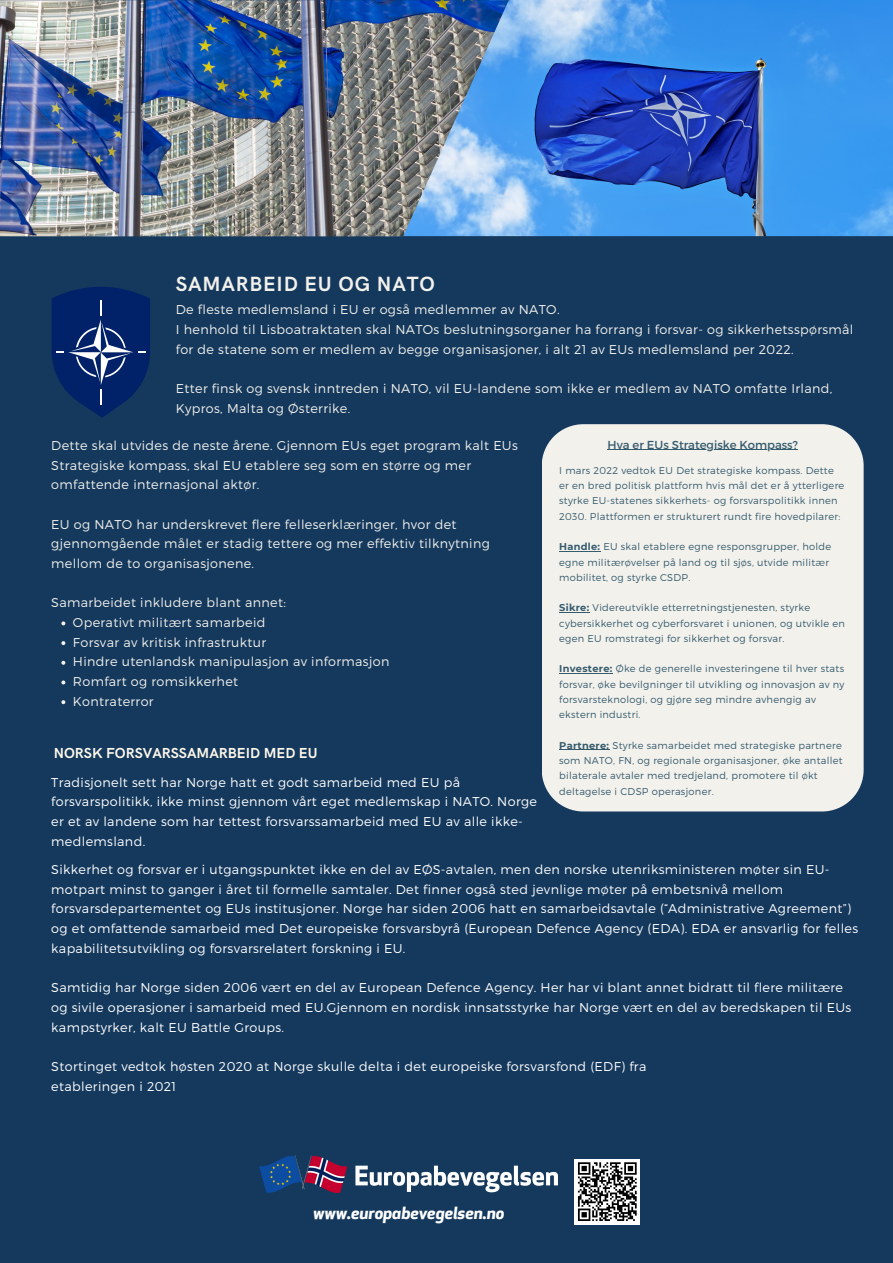
<style>
.page{position:relative;width:893px;height:1263px;background:#15395d}
.page>*{position:absolute;margin:0;border:0;box-sizing:border-box;transform-origin:0 0}
.t1{font:700 20.7px "HK Grotesk";letter-spacing:.04em;color:#f2f1ec}
.t2{font:italic 700 16.42px "Apex New";color:#fff}
.t3{font:700 14.55px "HK Grotesk";color:#fef8ea}
.t4{font:300 12.75px/19.6px "Montserrat";letter-spacing:.03em;color:#fff}
.t5{font:300 12.75px/19.6px "Montserrat";letter-spacing:.03em;color:#f2f1ec}
.t6{font:11.62px "Montserrat";color:#365b6d}
.t7{font:300 9.82px/15.3px "Montserrat";letter-spacing:.03em;color:#365b6d}
.s1{font-weight:700}
</style>
<div class="page">
<div style="left:542px;top:424px;width:321px;height:387px;background:#f2f1ec"></div>
<img style="left:260px;top:1155px;width:297px;height:37px">
<div style="left:574px;top:1159px;width:66px;height:65px;background:#fff"></div>
<svg style="left:578px;top:1162px;width:59px;height:59px"></svg>
<svg style="left:52px;top:287px;width:98px;height:115px;background:#173473"></svg>
<img style="left:509px;top:0;width:384px;height:236px">
<img style="left:0;top:0;width:509px;height:236px">
<hr style="left:559px;top:551px;width:41px;height:1px;background:#365b6d">
<hr style="left:559px;top:612px;width:30px;height:1px;background:#365b6d">
<hr style="left:559px;top:673px;width:54px;height:1px;background:#365b6d">
<hr style="left:559px;top:749px;width:50px;height:1px;background:#365b6d">
<hr style="left:607px;top:449px;width:191px;height:1px;background:#365b6d">
<svg style="left:61px;top:621px;width:4px;height:4px"></svg>
<svg style="left:61px;top:641px;width:4px;height:4px"></svg>
<svg style="left:61px;top:661px;width:4px;height:4px"></svg>
<svg style="left:61px;top:680px;width:4px;height:4px"></svg>
<svg style="left:61px;top:700px;width:4px;height:4px"></svg>
<h3 class="t1" style="left:176px;top:272px;width:261px">SAMARBEID EU OG NATO</h3>
<h4 class="t5" style="left:176px;top:299px;width:679px">De fleste medlemsland i EU er også medlemmer av NATO.<br>I henhold til Lisboatraktaten skal NATOs beslutningsorganer ha forrang i forsvar- og sikkerhetsspørsmål for de statene som er medlem av begge organisasjoner, i alt 21 av EUs medlemsland per 2022.</h4>
<h4 class="t5" style="left:176px;top:378px;width:658px">Etter finsk og svensk inntreden i NATO, vil EU-landene som ikke er medlem av NATO omfatte Irland,<br>Kypros, Malta og Østerrike.</h4>
<h4 class="t5" style="left:51px;top:435px;width:468px">Dette skal utvides de neste årene. Gjennom EUs eget program kalt EUs<br>Strategiske kompass, skal EU etablere seg som en større og mer omfattende internasjonal aktør.</h4>
<h4 class="t5" style="left:51px;top:514px;width:440px">EU og NATO har underskrevet flere felleserklæringer, hvor det gjennomgående målet er stadig tettere og mer effektiv tilknytning mellom de to organisasjonene.</h4>
<p class="t5" style="left:51px;top:592px;width:236px">Samarbeidet inkludere blant annet:</p>
<p class="t5" style="left:73px;top:612px;width:194px">Operativt militært samarbeid</p>
<p class="t5" style="left:73px;top:632px;width:195px">Forsvar av kritisk infrastruktur</p>
<p class="t5" style="left:73px;top:651px;width:318px">Hindre utenlandsk manipulasjon av informasjon</p>
<p class="t5" style="left:73px;top:671px;width:167px">Romfart og romsikkerhet</p>
<h4 class="t5" style="left:73px;top:691px;width:82px">Kontraterror</h4>
<h4 class="t3" style="left:54px;top:744px;width:265px">NORSK FORSVARSSAMARBEID MED EU</h4>
<h4 class="t4" style="left:51px;top:772px;width:487px">Tradisjonelt sett har Norge hatt et godt samarbeid med EU på forsvarspolitikk, ikke minst gjennom vårt eget medlemskap i NATO. Norge er et av landene som har tettest forsvarssamarbeid med EU av alle ikke&shy;medlemsland.</h4>
<h4 class="t6" style="left:607px;top:437px;width:192px">Hva er EUs Strategiske Kompass?</h4>
<h1 class="t7" style="left:559px;top:462px;width:287px">I mars 2022 vedtok EU Det strategiske kompass. Dette er en bred politisk plattform hvis mål det er å ytterligere styrke EU-statenes sikkerhets- og forsvarspolitikk innen 2030. Plattformen er strukturert rundt fire hovedpilarer:</h1>
<h4 class="t7" style="left:559px;top:538px;width:273px"><span class="s1">Handle:</span> EU skal etablere egne responsgrupper, holde egne militærøvelser på land og til sjøs, utvide militær mobilitet, og styrke CSDP.</h4>
<h4 class="t7" style="left:559px;top:599px;width:287px"><span class="s1">Sikre:</span> Videreutvikle etterretningstjenesten, styrke cybersikkerhet og cyberforsvaret i unionen, og utvikle en egen EU romstrategi for sikkerhet og forsvar.</h4>
<h4 class="t7" style="left:559px;top:661px;width:287px"><span class="s1">Investere:</span> Øke de generelle investeringene til hver stats forsvar, øke bevilgninger til utvikling og innovasjon av ny forsvarsteknologi, og gjøre seg mindre avhengig av ekstern industri.</h4>
<h4 class="t7" style="left:559px;top:737px;width:285px"><span class="s1">Partnere:</span> Styrke samarbeidet med strategiske partnere som NATO, FN, og regionale organisasjoner, øke antallet bilaterale avtaler med tredjeland, promotere til økt deltagelse i CDSP operasjoner.</h4>
<h4 class="t4" style="left:51px;top:859px;width:808px">Sikkerhet og forsvar er i utgangspunktet ikke en del av EØS-avtalen, men den norske utenriksministeren møter sin EU&shy;motpart minst to ganger i året til formelle samtaler. Det finner også sted jevnlige møter på embetsnivå mellom forsvarsdepartementet og EUs institusjoner. Norge har siden 2006 hatt en samarbeidsavtale (“Administrative Agreement”) og et omfattende samarbeid med Det europeiske forsvarsbyrå (European Defence Agency (EDA). EDA er ansvarlig for felles kapabilitetsutvikling og forsvarsrelatert forskning i EU.</h4>
<h4 class="t4" style="left:51px;top:977px;width:801px">Samtidig har Norge siden 2006 vært en del av European Defence Agency. Her har vi blant annet bidratt til flere militære og sivile operasjoner i samarbeid med EU.Gjennom en nordisk innsatsstyrke har Norge vært en del av beredskapen til EUs kampstyrker, kalt EU Battle Groups.</h4>
<p class="t4" style="left:51px;top:1056px;width:596px">Stortinget vedtok høsten 2020 at Norge skulle delta i det europeiske forsvarsfond (EDF) fra etableringen i 2021</p>
<h4 class="t2" style="left:313px;top:1206px;width:193px">www.europabevegelsen.no</h4>
</div>
